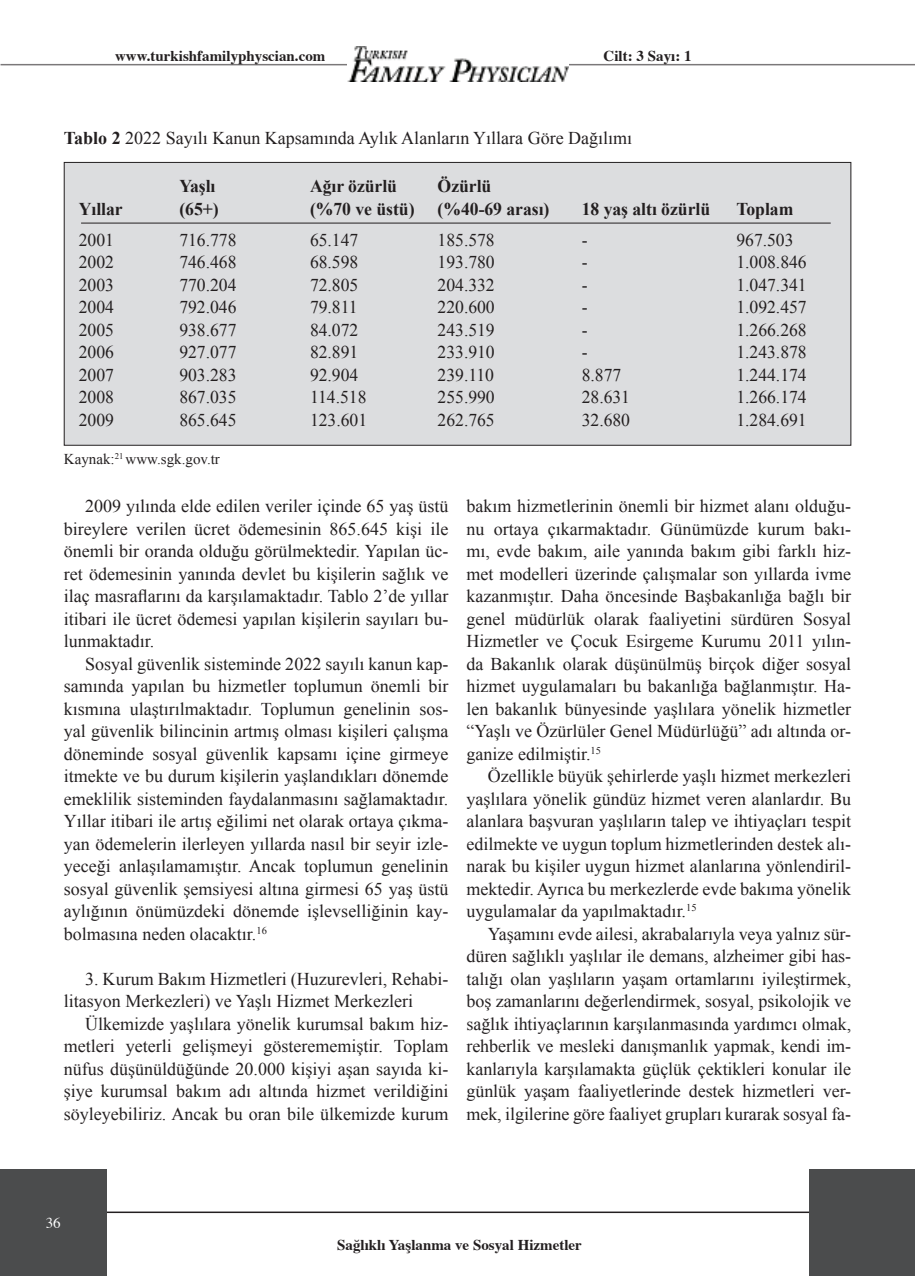
<style>
.page{position:relative;width:915px;height:1276px;background:#fff}
.page>*{position:absolute;margin:0;border:0;box-sizing:border-box;transform-origin:0 0}
.t1{font:18px/22.5px "Times New Roman";color:#231f20;text-align:justify}
.t2{font:700 18px "Times New Roman";color:#231f20}
.t3{font:700 15px "Times";color:#231f20}
.t4{font:15px "Times New Roman";color:#231f20}
.t5{font:15px "Times";color:#fff}
.s1{font-weight:700}
</style>
<div class="page">
<hr style="left:1px;top:64px;width:913px;height:1px;background:#231f20">
<img style="left:347px;top:47px;width:221px;height:34px">
<hr style="left:64px;top:1211px;width:787px;height:2px;background:#231f20">
<div style="left:1px;top:1169px;width:106px;height:107px;background:#4b4c4d"></div>
<div style="left:808px;top:1169px;width:106px;height:107px;background:#4b4c4d"></div>
<div style="left:64px;top:162px;width:786px;height:283px;background:#dcdddf"></div>
<hr style="left:81px;top:223px;width:749px;height:1px;background:#231f20">
<p class="t3" style="left:115px;top:42px;width:212px">www.turkishfamilyphyscian.com</p>
<p class="t3" style="left:603px;top:42px;width:89px">Cilt: 3 Sayı: 1</p>
<p class="t1" style="left:64px;top:127px;width:569px"><span class="s1">Tablo 2</span> 2022 Sayılı Kanun Kapsamında Aylık Alanların Yıllara Göre Dağılımı</p>
<p class="t2" style="left:179px;top:174px;width:38px">Yaşlı</p>
<p class="t2" style="left:310px;top:174px;width:89px">Ağır özürlü</p>
<p class="t2" style="left:437px;top:174px;width:55px">Özürlü</p>
<p class="t2" style="left:79px;top:196px;width:45px">Yıllar</p>
<p class="t2" style="left:179px;top:196px;width:41px">(65+)</p>
<p class="t2" style="left:310px;top:196px;width:106px">(%70 ve üstü)</p>
<p class="t2" style="left:437px;top:196px;width:113px">(%40-69 arası)</p>
<p class="t2" style="left:581px;top:196px;width:130px">18 yaş altı özürlü</p>
<p class="t2" style="left:736px;top:196px;width:59px">Toplam</p>
<p class="t1" style="left:79px;top:228px;width:37px">2001</p>
<p class="t1" style="left:179px;top:228px;width:59px">716.778</p>
<p class="t1" style="left:310px;top:228px;width:50px">65.147</p>
<p class="t1" style="left:437px;top:228px;width:59px">185.578</p>
<p class="t1" style="left:581px;top:228px;width:7px">-</p>
<p class="t1" style="left:736px;top:228px;width:59px">967.503</p>
<p class="t1" style="left:79px;top:251px;width:37px">2002</p>
<p class="t1" style="left:179px;top:251px;width:59px">746.468</p>
<p class="t1" style="left:310px;top:251px;width:50px">68.598</p>
<p class="t1" style="left:437px;top:251px;width:59px">193.780</p>
<p class="t1" style="left:581px;top:251px;width:7px">-</p>
<p class="t1" style="left:736px;top:251px;width:72px">1.008.846</p>
<p class="t1" style="left:79px;top:273px;width:37px">2003</p>
<p class="t1" style="left:179px;top:273px;width:59px">770.204</p>
<p class="t1" style="left:310px;top:273px;width:50px">72.805</p>
<p class="t1" style="left:437px;top:273px;width:59px">204.332</p>
<p class="t1" style="left:581px;top:273px;width:7px">-</p>
<p class="t1" style="left:736px;top:273px;width:72px">1.047.341</p>
<p class="t1" style="left:79px;top:296px;width:37px">2004</p>
<p class="t1" style="left:179px;top:296px;width:59px">792.046</p>
<p class="t1" style="left:310px;top:296px;width:49px">79.811</p>
<p class="t1" style="left:437px;top:296px;width:59px">220.600</p>
<p class="t1" style="left:581px;top:296px;width:7px">-</p>
<p class="t1" style="left:736px;top:296px;width:72px">1.092.457</p>
<p class="t1" style="left:79px;top:318px;width:37px">2005</p>
<p class="t1" style="left:179px;top:318px;width:59px">938.677</p>
<p class="t1" style="left:310px;top:318px;width:50px">84.072</p>
<p class="t1" style="left:437px;top:318px;width:59px">243.519</p>
<p class="t1" style="left:581px;top:318px;width:7px">-</p>
<p class="t1" style="left:736px;top:318px;width:72px">1.266.268</p>
<p class="t1" style="left:79px;top:341px;width:37px">2006</p>
<p class="t1" style="left:179px;top:341px;width:59px">927.077</p>
<p class="t1" style="left:310px;top:341px;width:50px">82.891</p>
<p class="t1" style="left:437px;top:341px;width:59px">233.910</p>
<p class="t1" style="left:581px;top:341px;width:7px">-</p>
<p class="t1" style="left:736px;top:341px;width:72px">1.243.878</p>
<p class="t1" style="left:79px;top:363px;width:37px">2007</p>
<p class="t1" style="left:179px;top:363px;width:59px">903.283</p>
<p class="t1" style="left:310px;top:363px;width:50px">92.904</p>
<p class="t1" style="left:437px;top:363px;width:58px">239.110</p>
<p class="t1" style="left:581px;top:363px;width:41px">8.877</p>
<p class="t1" style="left:736px;top:363px;width:72px">1.244.174</p>
<p class="t1" style="left:79px;top:386px;width:37px">2008</p>
<p class="t1" style="left:179px;top:386px;width:59px">867.035</p>
<p class="t1" style="left:310px;top:386px;width:58px">114.518</p>
<p class="t1" style="left:437px;top:386px;width:59px">255.990</p>
<p class="t1" style="left:581px;top:386px;width:50px">28.631</p>
<p class="t1" style="left:736px;top:386px;width:72px">1.266.174</p>
<p class="t1" style="left:79px;top:408px;width:37px">2009</p>
<p class="t1" style="left:179px;top:408px;width:59px">865.645</p>
<p class="t1" style="left:310px;top:408px;width:59px">123.601</p>
<p class="t1" style="left:437px;top:408px;width:59px">262.765</p>
<p class="t1" style="left:581px;top:408px;width:50px">32.680</p>
<p class="t1" style="left:736px;top:408px;width:72px">1.284.691</p>
<p class="t4" style="left:64px;top:448px;width:157px">Kaynak:<sup>21</sup> www.sgk.gov.tr</p>
<p class="t1" style="left:64px;top:494px;width:386px;text-indent:21px">2009 yılında elde edilen veriler içinde 65 yaş üstü bireylere verilen ücret ödemesinin 865.645 kişi ile önemli bir oranda olduğu görülmektedir. Yapılan üc&shy;ret ödemesinin yanında devlet bu kişilerin sağlık ve ilaç masraflarını da karşılamaktadır. Tablo 2’de yıllar itibari ile ücret ödemesi yapılan kişilerin sayıları bu&shy;lunmaktadır.</p>
<p class="t1" style="left:64px;top:652px;width:386px;text-indent:21px">Sosyal güvenlik sisteminde 2022 sayılı kanun kap&shy;samında yapılan bu hizmetler toplumun önemli bir kısmına ulaştırılmaktadır. Toplumun genelinin sos&shy;yal güvenlik bilincinin artmış olması kişileri çalışma döneminde sosyal güvenlik kapsamı içine girmeye itmekte ve bu durum kişilerin yaşlandıkları dönemde emeklilik sisteminden faydalanmasını sağlamaktadır.<br>Yıllar itibari ile artış eğilimi net olarak ortaya çıkma&shy;yan ödemelerin ilerleyen yıllarda nasıl bir seyir izle&shy;yeceği anlaşılamamıştır. Ancak toplumun genelinin sosyal güvenlik şemsiyesi altına girmesi 65 yaş üstü aylığının önümüzdeki dönemde işlevselliğinin kay&shy;bolmasına neden olacaktır.<sup>16</sup></p>
<p class="t1" style="left:64px;top:967px;width:386px;text-indent:21px">3. Kurum Bakım Hizmetleri (Huzurevleri, Rehabi&shy;litasyon Merkezleri) ve Yaşlı Hizmet Merkezleri</p>
<p class="t1" style="left:64px;top:1012px;width:386px;text-indent:21px">Ülkemizde yaşlılara yönelik kurumsal bakım hiz&shy;metleri yeterli gelişmeyi gösterememiştir. Toplam nüfus düşünüldüğünde 20.000 kişiyi aşan sayıda ki&shy;şiye kurumsal bakım adı altında hizmet verildiğini söyleyebiliriz. Ancak bu oran bile ülkemizde kurum</p>
<p class="t1" style="left:466px;top:494px;width:386px">bakım hizmetlerinin önemli bir hizmet alanı olduğu&shy;nu ortaya çıkarmaktadır. Günümüzde kurum bakı&shy;mı, evde bakım, aile yanında bakım gibi farklı hiz&shy;met modelleri üzerinde çalışmalar son yıllarda ivme kazanmıştır. Daha öncesinde Başbakanlığa bağlı bir genel müdürlük olarak faaliyetini sürdüren Sosyal Hizmetler ve Çocuk Esirgeme Kurumu 2011 yılın&shy;da Bakanlık olarak düşünülmüş birçok diğer sosyal hizmet uygulamaları bu bakanlığa bağlanmıştır. Ha&shy;len bakanlık bünyesinde yaşlılara yönelik hizmetler “Yaşlı ve Özürlüler Genel Müdürlüğü” adı altında or&shy;ganize edilmiştir.<sup>15</sup></p>
<p class="t1" style="left:466px;top:764px;width:386px;text-indent:21px">Özellikle büyük şehirlerde yaşlı hizmet merkezleri yaşlılara yönelik gündüz hizmet veren alanlardır. Bu alanlara başvuran yaşlıların talep ve ihtiyaçları tespit edilmekte ve uygun toplum hizmetlerinden destek alı&shy;narak bu kişiler uygun hizmet alanlarına yönlendiril&shy;mektedir. Ayrıca bu merkezlerde evde bakıma yönelik uygulamalar da yapılmaktadır.<sup>15</sup></p>
<p class="t1" style="left:466px;top:922px;width:386px;text-indent:21px">Yaşamını evde ailesi, akrabalarıyla veya yalnız sür&shy;düren sağlıklı yaşlılar ile demans, alzheimer gibi has&shy;talığı olan yaşlıların yaşam ortamlarını iyileştirmek, boş zamanlarını değerlendirmek, sosyal, psikolojik ve sağlık ihtiyaçlarının karşılanmasında yardımcı olmak, rehberlik ve mesleki danışmanlık yapmak, kendi im&shy;kanlarıyla karşılamakta güçlük çektikleri konular ile günlük yaşam faaliyetlerinde destek hizmetleri ver&shy;mek, ilgilerine göre faaliyet grupları kurarak sosyal fa-</p>
<p class="t5" style="left:46px;top:1209px;width:16px">36</p>
<p class="t3" style="left:337px;top:1230px;width:246px">Sağlıklı Yaşlanma ve Sosyal Hizmetler</p>
</div>
